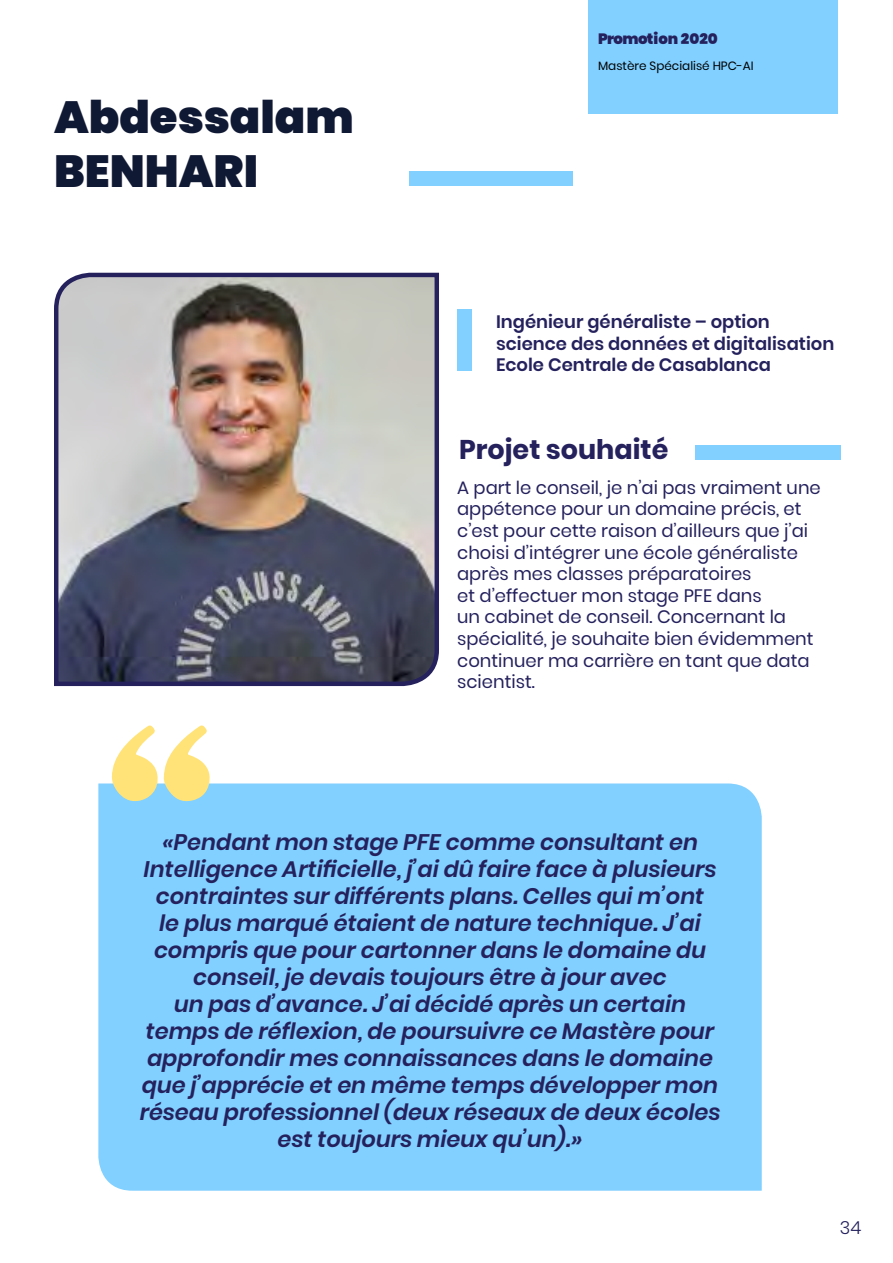
<style>
.page{position:relative;width:893px;height:1263px;background:#fff}
.page>*{position:absolute;margin:0;border:0;box-sizing:border-box;transform-origin:0 0}
.t1{font:900 45px/54px "Poppins";color:#101933}
.t2{font:700 27px "Poppins";color:#24215d}
.t3{font:italic 600 22.5px/27px "Poppins";color:#24215d;text-align:center}
.t4{font:18px/21.6px "Poppins";color:#24215d}
.t5{font:600 18px/21.6px "Poppins";color:#24215d}
.t6{font:300 18px "Poppins";color:#24215d}
.t7{font:900 15px "Poppins";color:#24215d}
.t8{font:12px "Poppins";color:#000}
</style>
<div class="page">
<div style="left:98px;top:783px;width:664px;height:408px;background:#81d0ff"></div>
<div style="left:588px;top:0;width:250px;height:114px;background:#81d0ff"></div>
<img style="left:54px;top:272px;width:385px;height:415px">
<div style="left:695px;top:445px;width:146px;height:14px;background:#81d0ff"></div>
<div style="left:457px;top:309px;width:14px;height:61px;background:#81d0ff"></div>
<div style="left:410px;top:172px;width:163px;height:14px;background:#81d0ff"></div>
<svg style="left:112px;top:725px;width:99px;height:78px"></svg>
<p class="t7" style="left:598px;top:30px;width:121px">Promotion 2020</p>
<h1 class="t1" style="left:54px;top:90px;width:301px">Abdessalam<br>BENHARI</h1>
<p class="t8" style="left:598px;top:59px;width:157px">Mastère Spécialisé HPC-AI</p>
<p class="t5" style="left:496px;top:311px;width:340px">Ingénieur généraliste – option science des données et digitalisation<br>Ecole Centrale de Casablanca</p>
<p class="t2" style="left:459px;top:434px;width:211px">Projet souhaité</p>
<p class="t4" style="left:457px;top:477px;width:365px">A part le conseil, je n’ai pas vraiment une appétence pour un domaine précis, et c’est pour cette raison d’ailleurs que j’ai choisi d’intégrer une école généraliste après mes classes préparatoires<br>et d’effectuer mon stage PFE dans<br>un cabinet de conseil. Concernant la spécialité, je souhaite bien évidemment continuer ma carrière en tant que data scientist.</p>
<p class="t3" style="left:140px;top:828px;width:582px">«Pendant mon stage PFE comme consultant en Intelligence Artificielle, j’ai dû faire face à plusieurs contraintes sur différents plans. Celles qui m’ont<br>le plus marqué étaient de nature technique. J’ai compris que pour cartonner dans le domaine du conseil, je devais toujours être à jour avec<br>un pas d’avance. J’ai décidé après un certain temps de réflexion, de poursuivre ce Mastère pour approfondir mes connaissances dans le domaine que j’apprécie et en même temps développer mon réseau professionnel (deux réseaux de deux écoles est toujours mieux qu’un).»</p>
<p class="t6" style="left:840px;top:1217px;width:23px">34</p>
</div>
